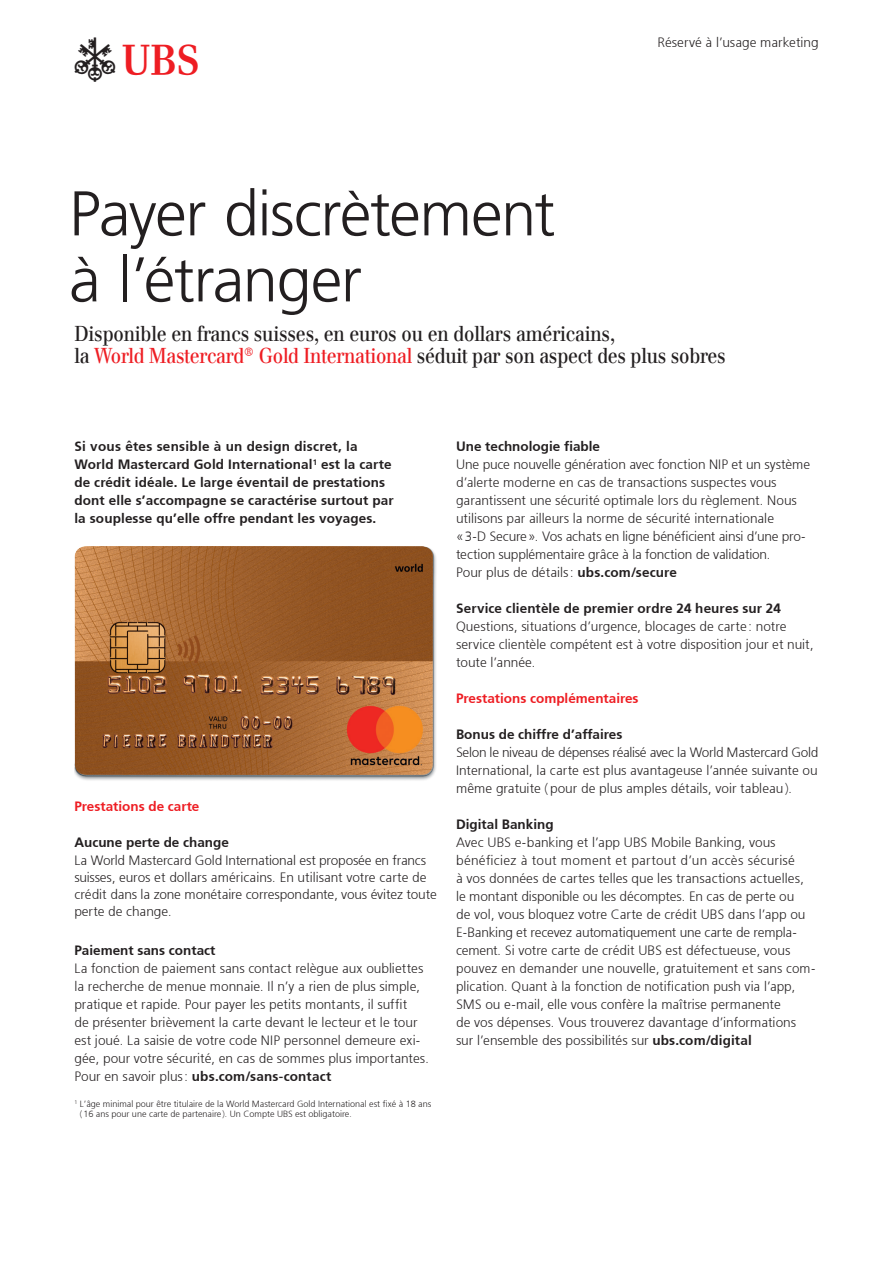
<style>
.page{position:relative;width:893px;height:1263px;background:#fff}
.page>*{position:absolute;margin:0;border:0;box-sizing:border-box;transform-origin:0 0}
.t1{font:300 63px/66px "Frutiger 45";letter-spacing:-.02em;color:#231f20}
.t2{font:44.55px "UB Ssemiextra";color:#231f20}
.t3{font:21px/22.5px "UBS Headline";letter-spacing:-.01em;color:#231f20}
.t4{font:300 13.5px/18px "Frutiger 45";color:#231f20}
.t5{font:300 13.5px/18px "Frutiger 45";letter-spacing:.01em;color:#231f20}
.t6{font:300 13.5px "Frutiger 45";color:#ee1d23}
.t7{font:300 9px/10.8px "Frutiger 45";color:#231f20}
.s1{font-size:30.75px;color:#ee1d23}
.s2{color:#ee1d23}
.s3{font-style:inherit}
</style>
<div class="page">
<img style="left:74px;top:547px;width:362px;height:233px">
<h2 class="t2" style="left:75px;top:37px;width:125px">a<span class="s1">b</span></h2>
<p class="t4" style="left:657px;top:34px;width:163px">Réservé à l’usage marketing</p>
<h1 class="t1" style="left:69px;top:180px;width:488px">Payer discrètement à l’étranger</h1>
<h3 class="t3" style="left:74px;top:322px;width:653px">Disponible en francs suisses, en euros ou en dollars américains,<br>la <span class="s2">World Mastercard® Gold International</span> séduit par son aspect des plus sobres</h3>
<p class="t5" style="left:74px;top:437px;width:321px">Si vous êtes sensible à un design discret, la World Mastercard Gold International<sup>1</sup> est la carte de crédit idéale. Le large éventail de prestations dont elle s’accompagne se caractérise surtout par la souplesse qu’elle offre pendant les voyages.</p>
<p class="t6" style="left:74px;top:798px;width:127px">Prestations de carte</p>
<p class="t5" style="left:74px;top:833px;width:156px">Aucune perte de change</p>
<p class="t4" style="left:74px;top:851px;width:364px;line-height:17.2px">La World Mastercard Gold International est proposée en francs suisses, euros et dollars américains. En utilisant votre carte de crédit dans la zone monétaire correspondante, vous évitez toute perte de change.</p>
<p class="t5" style="left:74px;top:941px;width:143px">Paiement sans contact</p>
<p class="t4" style="left:74px;top:959px;width:356px">La fonction de paiement sans contact relègue aux oubliettes la recherche de menue monnaie. Il n’y a rien de plus simple, pratique et rapide. Pour payer les petits montants, il suffit<br>de présenter brièvement la carte devant le lecteur et le tour est joué. La saisie de votre code NIP personnel demeure exi&shy;gée, pour votre sécurité, en cas de sommes plus importantes.<br>Pour en savoir plus: <span class="s3">ubs.com/sans-contact</span></p>
<p class="t7" style="left:80px;top:1098px;width:353px;text-indent:-5px"><sup>1</sup> L’âge minimal pour être titulaire de la World Mastercard Gold International est fixé à 18 ans (16 ans pour une carte de partenaire ). Un Compte UBS est obligatoire.</p>
<p class="t5" style="left:456px;top:437px;width:146px">Une technologie fiable</p>
<p class="t4" style="left:456px;top:455px;width:356px">Une puce nouvelle génération avec fonction NIP et un système d’alerte moderne en cas de transactions suspectes vous garantissent une sécurité optimale lors du règlement. Nous utilisons par ailleurs la norme de sécurité internationale<br>«3-D Secure». Vos achats en ligne bénéficient ainsi d’une pro&shy;tection supplémentaire grâce à la fonction de validation.<br>Pour plus de détails: <span class="s3">ubs.com/secure</span></p>
<p class="t5" style="left:456px;top:599px;width:326px">Service clientèle de premier ordre 24 heures sur 24</p>
<p class="t4" style="left:456px;top:617px;width:359px">Questions, situations d’urgence, blocages de carte: notre service clientèle compétent est à votre disposition jour et nuit, toute l’année.</p>
<p class="t6" style="left:456px;top:690px;width:184px">Prestations complémentaires</p>
<p class="t5" style="left:456px;top:725px;width:168px">Bonus de chiffre d’affaires</p>
<p class="t4" style="left:456px;top:743px;width:364px;text-align:justify">Selon le niveau de dépenses réalisé avec la World Mastercard Gold International, la carte est plus avantageuse l’année suivante ou même gratuite (pour de plus amples détails, voir tableau).</p>
<p class="t5" style="left:456px;top:815px;width:99px">Digital Banking</p>
<p class="t4" style="left:456px;top:833px;width:361px">Avec UBS e-banking et l’app UBS Mobile Banking, vous bénéficiez à tout moment et partout d’un accès sécurisé<br>à vos données de cartes telles que les transactions actuelles, le montant disponible ou les décomptes. En cas de perte ou<br>de vol, vous bloquez votre Carte de crédit UBS dans l’app ou E-Banking et recevez automatiquement une carte de rempla&shy;cement. Si votre carte de crédit UBS est défectueuse, vous pouvez en demander une nouvelle, gratuitement et sans com&shy;plication. Quant à la fonction de notification push via l’app, SMS ou e-mail, elle vous confère la maîtrise permanente<br>de vos dépenses. Vous trouverez davantage d’informations sur l’ensemble des possibilités sur <span class="s3">ubs.com/digital</span></p>
</div>
